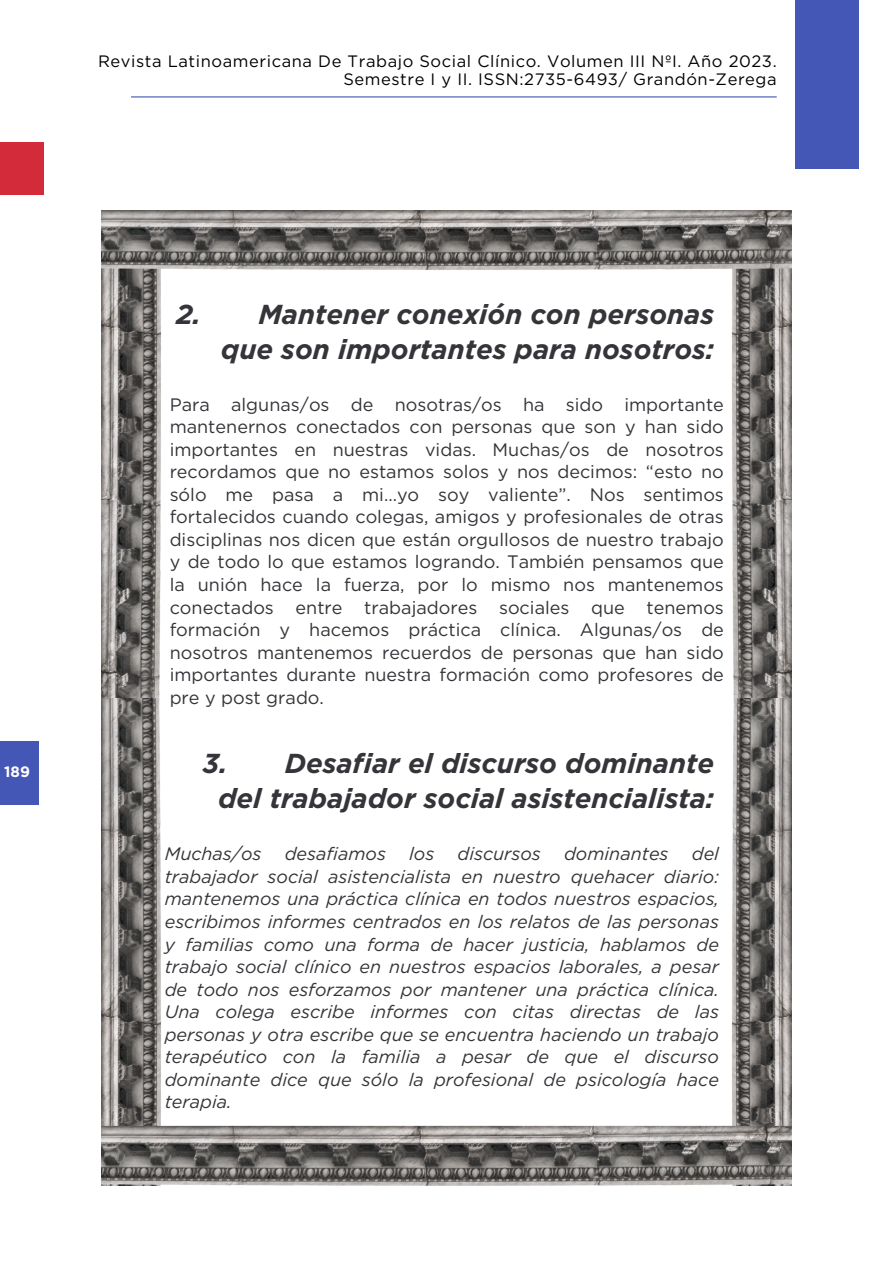
<style>
.page{position:relative;width:894px;height:1264px;background:#fff}
.page>*{position:absolute;margin:0;border:0;box-sizing:border-box;transform-origin:0 0}
.t1{font:italic 700 27.45px/34.8px "Gotham";color:#343439;text-align:right}
.t2{font:18px/22.5px "Gotham";color:#343439;text-align:justify}
.t3{font:italic 18px/22.5px "Gotham";color:#343439;text-align:justify}
.t4{font:16.5px/18px "Gotham";letter-spacing:.035em;color:#000;text-align:right}
.t5{font:700 15px "Gotham";color:#fff}
</style>
<div class="page">
<div style="left:795px;top:0;width:64px;height:168px;background:#4456b6"></div>
<div style="left:0;top:142px;width:43px;height:52px;background:#d42b3a"></div>
<hr style="left:131px;top:96px;width:645px;height:1px;background:#4456b6">
<img style="left:102px;top:210px;width:689px;height:975px">
<div style="left:0;top:740px;width:39px;height:64px;background:#4456b6"></div>
<p class="t4" style="left:98px;top:52px;width:680px">Revista Latinoamericana De Trabajo Social Clínico. Volumen III NºI. Año 2023.<br>Semestre I y II. ISSN:2735-6493/ Grandón-Zerega</p>
<h1 class="t5" style="left:4px;top:762px;width:27px">189</h1>
<h2 class="t1" style="left:176px;top:296px;width:539px">2. Mantener conexión con personas que son importantes para nosotros:</h2>
<p class="t2" style="left:170px;top:393px;width:555px">Para algunas/os de nosotras/os ha sido importante mantenernos conectados con personas que son y han sido importantes en nuestras vidas. Muchas/os de nosotros recordamos que no estamos solos y nos decimos: “esto no sólo me pasa a mi…yo soy valiente”. Nos sentimos fortalecidos cuando colegas, amigos y profesionales de otras disciplinas nos dicen que están orgullosos de nuestro trabajo y de todo lo que estamos logrando. También pensamos que la unión hace la fuerza, por lo mismo nos mantenemos conectados entre trabajadores sociales que tenemos formación y hacemos práctica clínica. Algunas/os de nosotros mantenemos recuerdos de personas que han sido importantes durante nuestra formación como profesores de pre y post grado.</p>
<h1 class="t1" style="left:203px;top:746px;width:512px;text-align:center">3. Desafiar el discurso dominante del trabajador social asistencialista:</h1>
<h2 class="t3" style="left:165px;top:842px;width:98px">Muchas/os</h2>
<h2 class="t3" style="left:284px;top:842px;width:103px">desafiamos</h2>
<h2 class="t3" style="left:409px;top:842px;width:27px">los</h2>
<h2 class="t3" style="left:457px;top:842px;width:85px">discursos</h2>
<h2 class="t3" style="left:564px;top:842px;width:106px">dominantes</h2>
<h2 class="t3" style="left:165px;top:842px;width:555px;text-indent:527px">del trabajador social asistencialista en nuestro quehacer diario: mantenemos una práctica clínica en todos nuestros espacios, escribimos informes centrados en los relatos de las personas y familias como una forma de hacer justicia, hablamos de trabajo social clínico en nuestros espacios laborales, a pesar de todo nos esforzamos por mantener una práctica clínica.<br>Una colega escribe informes con citas directas de las personas y otra escribe que se encuentra haciendo un trabajo terapéutico con la familia a pesar de que el discurso dominante dice que sólo la profesional de psicología hace terapia.</h2>
</div>
